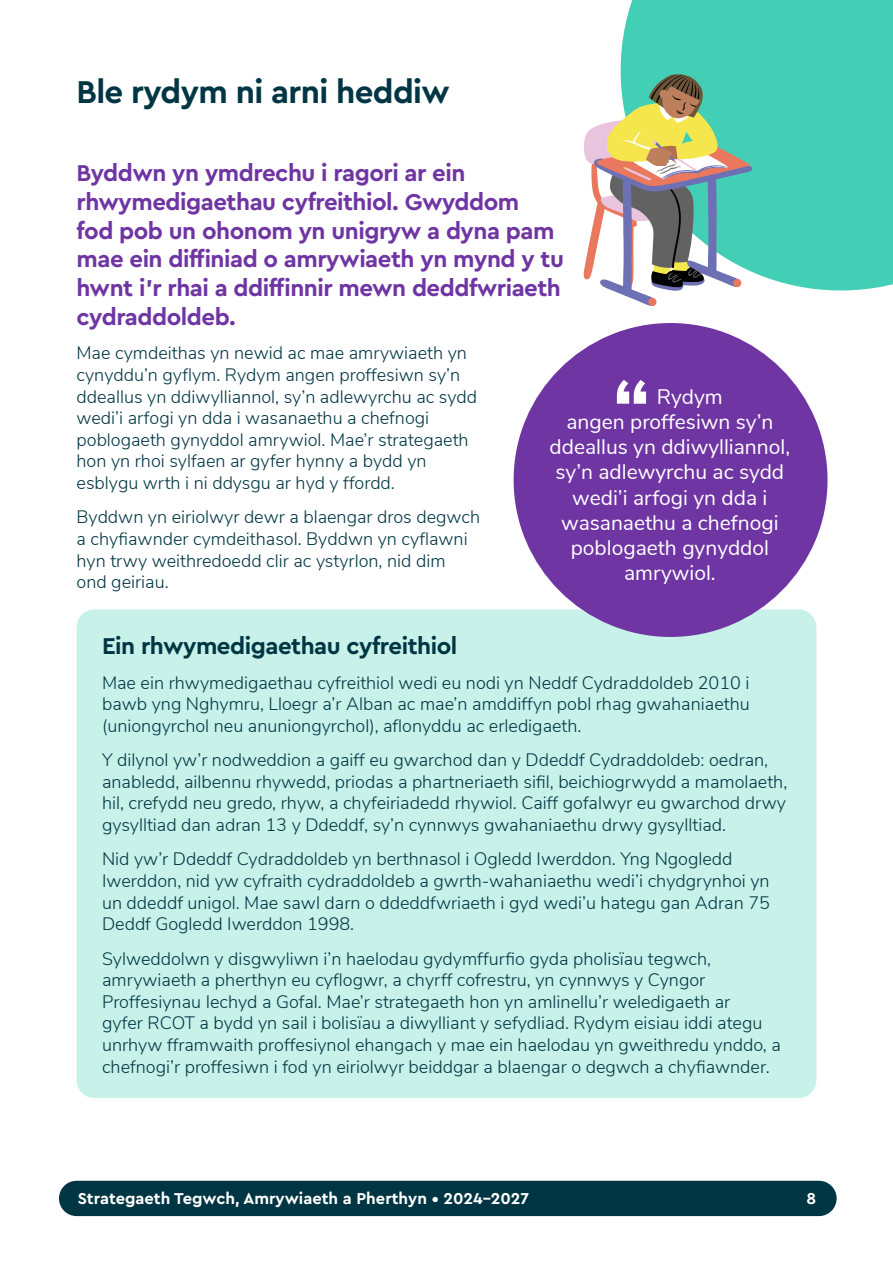
<style>
.page{position:relative;width:893px;height:1263px;background:#fff}
.page>*{position:absolute;margin:0;border:0;box-sizing:border-box;transform-origin:0 0}
.t1{font:700 33px "Cera Pro";letter-spacing:-.02em;color:#003643}
.t2{font:700 24px/28.8px "Cera Pro";letter-spacing:-.02em;color:#6f35a3}
.t3{font:700 24px "Cera Pro";letter-spacing:-.02em;color:#003643}
.t4{font:21px "Nunito Sans";color:#fff}
.t5{font:300 18px/21.6px "Nunito Sans";color:#003643}
.t6{font:700 16.5px "Cera Pro";color:#fff}
</style>
<div class="page">
<div style="left:59px;top:1181px;width:778px;height:35px;background:#003643;border-radius:18px"></div>
<div style="left:77px;top:609px;width:739px;height:489px;background:#c7f1e9;border-radius:18px"></div>
<div style="left:514px;top:323px;width:313px;height:314px;background:#6f35a3;border-radius:50%"></div>
<svg style="left:617px;top:380px;width:29px;height:24px"></svg>
<div style="left:621px;top:0;width:272px;height:290px;background:#43cfb5"></div>
<svg style="left:583px;top:73px;width:171px;height:234px"></svg>
<h1 class="t1" style="left:77px;top:70px;width:375px">Ble rydym ni arni heddiw</h1>
<h2 class="t2" style="left:77px;top:158px;width:489px">Byddwn yn ymdrechu i ragori ar ein rhwymedigaethau cyfreithiol. Gwyddom<br>fod pob un ohonom yn unigryw a dyna pam mae ein diffiniad o amrywiaeth yn mynd y tu hwnt i’r rhai a ddiffinnir mewn deddfwriaeth cydraddoldeb.</h2>
<p class="t5" style="left:77px;top:341px;width:402px">Mae cymdeithas yn newid ac mae amrywiaeth yn cynyddu’n gyflym. Rydym angen proffesiwn sy’n ddeallus yn ddiwylliannol, sy’n adlewyrchu ac sydd wedi’i arfogi yn dda i wasanaethu a chefnogi poblogaeth gynyddol amrywiol. Mae’r strategaeth hon yn rhoi sylfaen ar gyfer hynny a bydd yn esblygu wrth i ni ddysgu ar hyd y ffordd.</p>
<p class="t5" style="left:77px;top:505px;width:405px">Byddwn yn eiriolwyr dewr a blaengar dros degwch a chyfiawnder cymdeithasol. Byddwn yn cyflawni hyn trwy weithredoedd clir ac ystyrlon, nid dim ond geiriau.</p>
<p class="t4" style="left:657px;top:381px;width:67px">Rydym</p>
<p class="t4" style="left:566px;top:406px;width:209px">angen proffesiwn sy’n</p>
<p class="t4" style="left:550px;top:431px;width:242px">ddeallus yn ddiwylliannol,</p>
<p class="t4" style="left:556px;top:457px;width:230px">sy’n adlewyrchu ac sydd</p>
<p class="t4" style="left:572px;top:482px;width:197px">wedi’i arfogi yn dda i</p>
<p class="t4" style="left:561px;top:507px;width:219px">wasanaethu a chefnogi</p>
<p class="t4" style="left:571px;top:532px;width:200px">poblogaeth gynyddol</p>
<p class="t4" style="left:624px;top:557px;width:93px">amrywiol.</p>
<h2 class="t3" style="left:102px;top:630px;width:357px">Ein rhwymedigaethau cyfreithiol</h2>
<p class="t5" style="left:102px;top:670px;width:649px;text-align:justify">Mae ein rhwymedigaethau cyfreithiol wedi eu nodi yn Neddf Cydraddoldeb 2010 i bawb yng Nghymru, Lloegr a’r Alban ac mae’n amddiffyn pobl rhag gwahaniaethu (uniongyrchol neu anuniongyrchol), aflonyddu ac erledigaeth.</p>
<p class="t5" style="left:102px;top:748px;width:687px">Y dilynol yw’r nodweddion a gaiff eu gwarchod dan y Ddeddf Cydraddoldeb: oedran, anabledd, ailbennu rhywedd, priodas a phartneriaeth sifil, beichiogrwydd a mamolaeth, hil, crefydd neu gredo, rhyw, a chyfeiriadedd rhywiol. Caiff gofalwyr eu gwarchod drwy gysylltiad dan adran 13 y Ddeddf, sy’n cynnwys gwahaniaethu drwy gysylltiad.</p>
<p class="t5" style="left:102px;top:847px;width:669px">Nid yw’r Ddeddf Cydraddoldeb yn berthnasol i Ogledd Iwerddon. Yng Ngogledd Iwerddon, nid yw cyfraith cydraddoldeb a gwrth-wahaniaethu wedi’i chydgrynhoi yn un ddeddf unigol. Mae sawl darn o ddeddfwriaeth i gyd wedi’u hategu gan Adran 75<br>Deddf Gogledd Iwerddon 1998.</p>
<p class="t5" style="left:102px;top:946px;width:680px">Sylweddolwn y disgwyliwn i’n haelodau gydymffurfio gyda pholisïau tegwch, amrywiaeth a pherthyn eu cyflogwr, a chyrff cofrestru, yn cynnwys y Cyngor Proffesiynau Iechyd a Gofal. Mae’r strategaeth hon yn amlinellu’r weledigaeth ar<br>gyfer RCOT a bydd yn sail i bolisïau a diwylliant y sefydliad. Rydym eisiau iddi ategu unrhyw fframwaith proffesiynol ehangach y mae ein haelodau yn gweithredu ynddo, a chefnogi’r proffesiwn i fod yn eiriolwyr beiddgar a blaengar o degwch a chyfiawnder.</p>
<p class="t6" style="left:78px;top:1187px;width:453px">Strategaeth Tegwch, Amrywiaeth a Pherthyn • 2024–2027</p>
<p class="t6" style="left:807px;top:1187px;width:11px">8</p>
</div>
